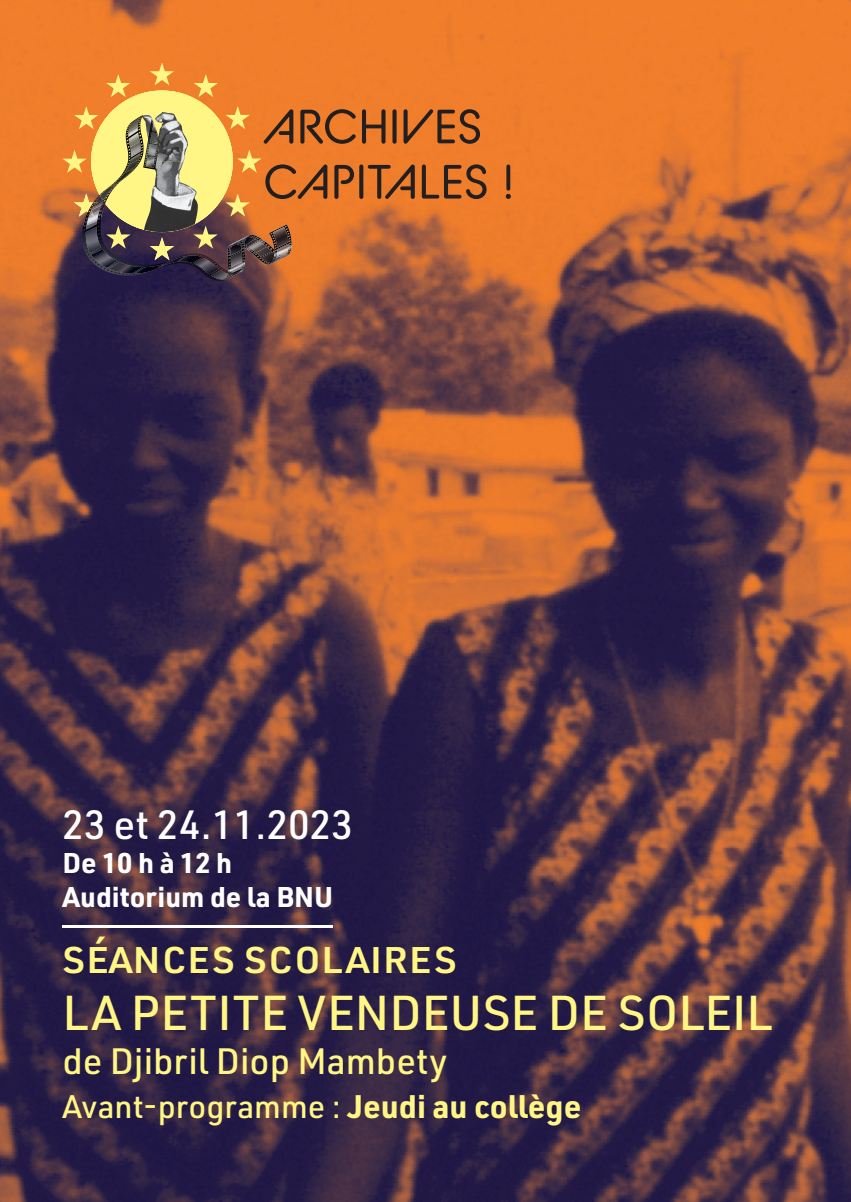
<style>
.page{position:relative;width:851px;height:1202px;background:#fff}
.page>*{position:absolute;margin:0;border:0;box-sizing:border-box;transform-origin:0 0}
.t1{font:500 48px/57px "URWDIN";letter-spacing:.01em;color:#fff685}
.t2{font:500 40px "URWDIN";color:#fff}
.t3{font:500 36px "URWDIN";color:#fff685}
.t4{font:500 32px "URWDIN";color:#fff685}
.t5{font:700 28px/33.6px "URWDIN";color:#fff}
.s1{font-weight:700}
</style>
<div class="page">
<img style="left:0;top:0;width:850px;height:1202px">
<svg style="left:150px;top:62px;width:24px;height:23px"></svg>
<svg style="left:106px;top:74px;width:24px;height:17px"></svg>
<svg style="left:194px;top:74px;width:24px;height:17px"></svg>
<img style="left:91px;top:91px;width:142px;height:15px">
<svg style="left:362px;top:109px;width:23px;height:35px"></svg>
<svg style="left:392px;top:109px;width:4px;height:35px"></svg>
<svg style="left:403px;top:109px;width:77px;height:35px;background:#ae5f27"></svg>
<svg style="left:359px;top:165px;width:4px;height:34px"></svg>
<svg style="left:368px;top:165px;width:47px;height:34px;background:#ab5e27"></svg>
<svg style="left:422px;top:164px;width:64px;height:35px;background:#aa5d27"></svg>
<svg style="left:506px;top:165px;width:4px;height:26px"></svg>
<svg style="left:505px;top:194px;width:5px;height:5px"></svg>
<svg style="left:62px;top:106px;width:293px;height:175px;background:#b3804c"></svg>
<hr style="left:62px;top:926px;width:271px;height:2px;background:#fff">
<p class="t2" style="left:62px;top:798px;width:292px">23 et 24.11.2023</p>
<p class="t5" style="left:62px;top:845px;width:272px">De 10 h à 12 h<br>Auditorium de la BNU</p>
<p class="t1" style="left:62px;top:926px;width:711px">SÉANCES SCOLAIRES<br>LA PETITE VENDEUSE DE SOLEIL</p>
<p class="t3" style="left:62px;top:1037px;width:386px">de Djibril Diop Mambety</p>
<p class="t4" style="left:62px;top:1086px;width:520px">Avant-programme : <span class="s1">Jeudi au collège</span></p>
</div>
